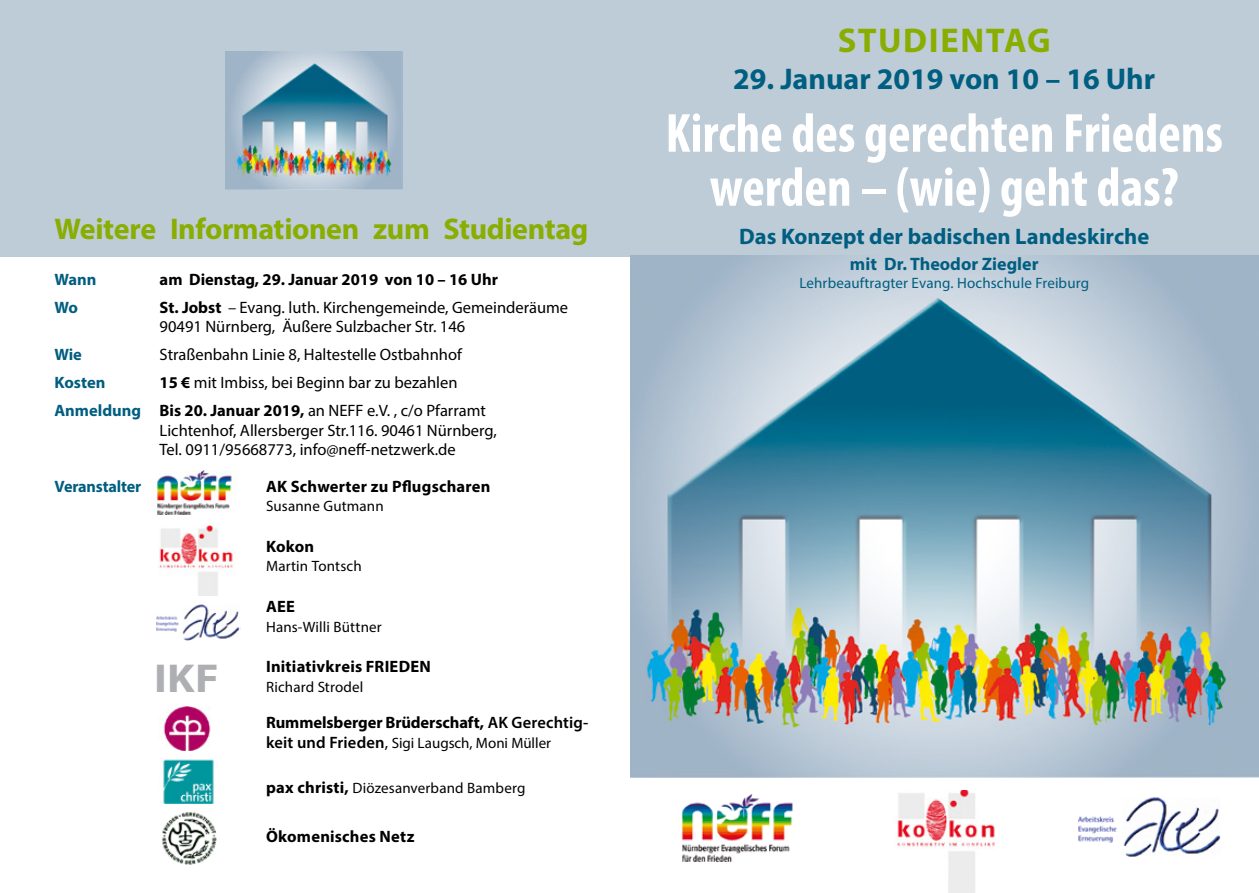
<style>
.page{position:relative;width:1259px;height:893px;background:#fff}
.page>*{position:absolute;margin:0;border:0;box-sizing:border-box;transform-origin:0 0}
.t1{font:700 condensed 55.5px/54px "Myriad Pro";color:#fff;text-align:center}
.t2{font:700 40.5px "Myriad Pro";color:#aeafb2;scale:1.11 1}
.t3{font:700 34.5px "Myriad Pro";letter-spacing:.04em;color:#89ad00}
.t4{font:700 30px "Myriad Pro";letter-spacing:-.015em;color:#89ad00}
.t5{font:700 30px "Myriad Pro";color:#005e80}
.t6{font:700 22.5px "Myriad Pro";color:#005e80}
.t7{font:700 18px "Myriad Pro";color:#005e80}
.t8{font:16.5px/19.5px "Myriad Pro";color:#000}
.t9{font:700 16.5px "Myriad Pro";letter-spacing:.005em;color:#000}
.t10{font:700 16.5px "Myriad Pro";letter-spacing:-.01em;color:#005e80}
.t11{font:15px "Myriad Pro";letter-spacing:.01em;color:#000}
.t12{font:15px "Myriad Pro";letter-spacing:.01em;color:#005e80}
.s1{font-weight:700}
.s2{font-weight:700;color:#005e80}
.s3{font-weight:600}
.s4{font-weight:600;font-size:16.5px}
.s5{font-size:16.5px}
.s6{font-weight:700;font-size:16.5px}
</style>
<div class="page">
<div style="left:0;top:0;width:1259px;height:257px;background:#beccd8"></div>
<img style="left:630px;top:255px;width:629px;height:522px">
<img style="left:225px;top:52px;width:178px;height:137px">
<img style="left:156px;top:604px;width:85px;height:37px">
<img style="left:1078px;top:797px;width:143px;height:60px">
<img style="left:681px;top:794px;width:112px;height:67px">
<img style="left:894px;top:791px;width:101px;height:102px">
<img style="left:159px;top:524px;width:74px;height:71px">
<img style="left:157px;top:471px;width:75px;height:44px">
<img style="left:161px;top:812px;width:56px;height:53px">
<img style="left:163px;top:706px;width:48px;height:45px">
<img style="left:159px;top:759px;width:56px;height:45px">
<h3 class="t4" style="left:55px;top:210px;width:535px">Weitere Informationen zum Studientag</h3>
<p class="t10" style="left:55px;top:268px;width:44px">Wann</p>
<p class="t9" style="left:160px;top:268px;width:340px">am Dienstag, 29. Januar 2019 von 10 – 16 Uhr</p>
<p class="t10" style="left:55px;top:296px;width:25px">Wo</p>
<p class="t8" style="left:160px;top:297px;width:410px"><span class="s1">St. Jobst</span> – Evang. luth. Kirchengemeinde, Gemeinderäume<br>90491 Nürnberg, Äußere Sulzbacher Str. 146</p>
<p class="t10" style="left:55px;top:344px;width:29px">Wie</p>
<p class="t8" style="left:160px;top:344px;width:304px">Straßenbahn Linie 8, Haltestelle Ostbahnhof</p>
<p class="t10" style="left:55px;top:372px;width:52px">Kosten</p>
<p class="t8" style="left:55px;top:368px;width:433px;line-height:28px;text-indent:105px"><span class="s1">15 €</span> mit Imbiss, bei Beginn bar zu bezahlen<br><span class="s2">Anmeldung</span> <span class="s1">Bis 20. Januar 2019,</span> an NEFF e.V. , c/o Pfarramt</p>
<p class="t8" style="left:160px;top:420px;width:339px">Lichtenhof, Allersberger Str.116. 90461 Nürnberg,<br>Tel. 0911/95668773, info@neff-netzwerk.de</p>
<p class="t10" style="left:55px;top:475px;width:88px">Veranstalter</p>
<p class="t9" style="left:266px;top:475px;width:226px">AK Schwerter zu Pflugscharen</p>
<p class="t11" style="left:266px;top:497px;width:119px">Susanne Gutmann</p>
<p class="t9" style="left:266px;top:535px;width:50px">Kokon</p>
<p class="t11" style="left:266px;top:557px;width:97px">Martin Tontsch</p>
<p class="t9" style="left:266px;top:596px;width:30px">AEE</p>
<p class="t11" style="left:266px;top:617px;width:117px">Hans-Willi Büttner</p>
<p class="t9" style="left:266px;top:656px;width:166px">Initiativkreis FRIEDEN</p>
<p class="t11" style="left:266px;top:678px;width:99px">Richard Strodel</p>
<p class="t9" style="left:266px;top:712px;width:324px">Rummelsberger Brüderschaft, <span class="s3">AK Gerechtig-</span></p>
<p class="t11" style="left:266px;top:734px;width:286px"><span class="s4">keit und Frieden</span><span class="s5">,</span> Sigi Laugsch, Moni Müller</p>
<p class="t11" style="left:266px;top:779px;width:261px"><span class="s6">pax christi,</span> Diözesanverband Bamberg</p>
<p class="t9" style="left:266px;top:826px;width:150px">Ökomenisches Netz</p>
<h2 class="t2" style="left:154px;top:652px;width:60px">IKF</h2>
<h3 class="t3" style="left:837px;top:18px;width:215px">STUDIENTAG</h3>
<h3 class="t5" style="left:733px;top:59px;width:423px">29. Januar 2019 von 10 – 16 Uhr</h3>
<h1 class="t1" style="left:665px;top:105px;width:559px">Kirche des gerechten Friedens werden – (wie) geht das?</h1>
<h3 class="t6" style="left:739px;top:222px;width:411px">Das Konzept der badischen Landeskirche</h3>
<p class="t7" style="left:850px;top:253px;width:190px">mit Dr. Theodor Ziegler</p>
<p class="t12" style="left:799px;top:274px;width:291px">Lehrbeauftragter Evang. Hochschule Freiburg</p>
</div>
